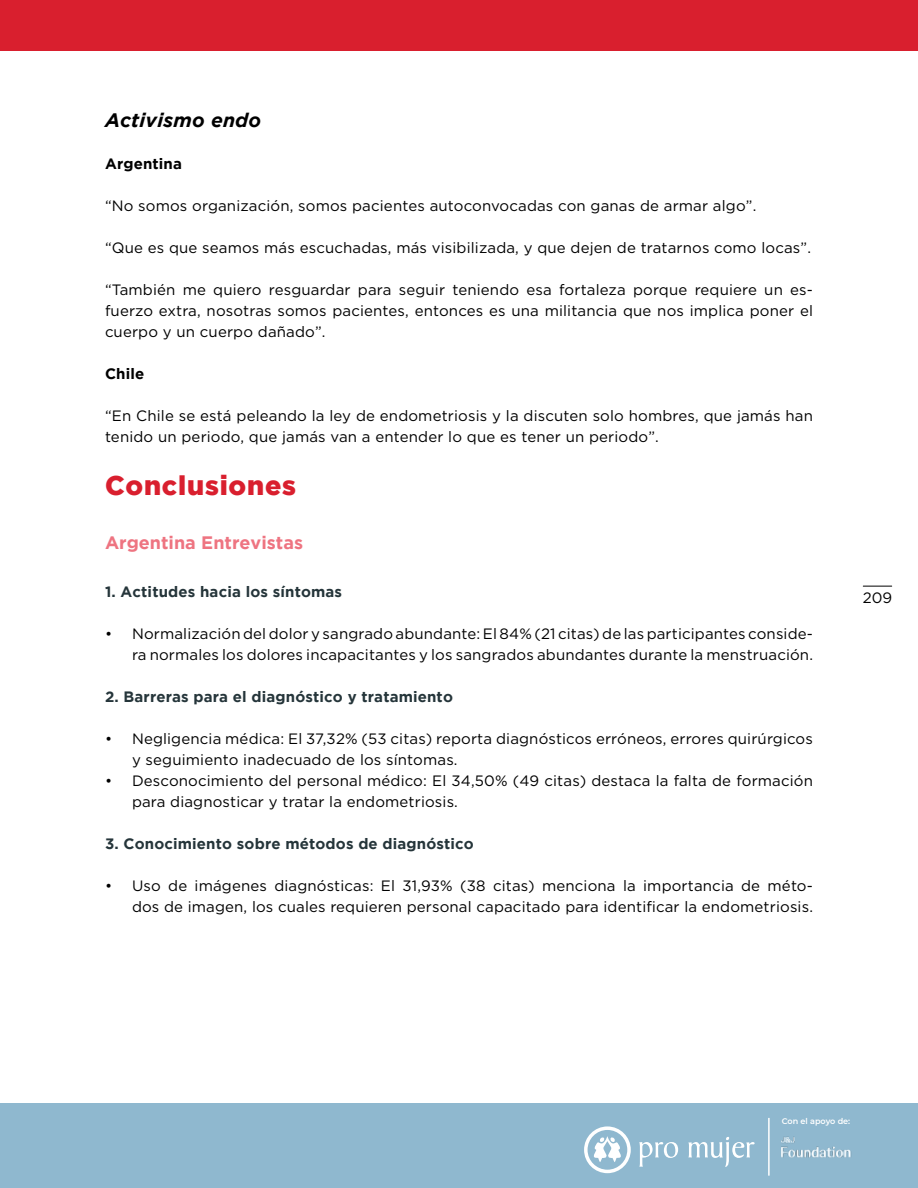
<style>
.page{position:relative;width:918px;height:1188px;background:#fff}
.page>*{position:absolute;margin:0;border:0;box-sizing:border-box;transform-origin:0 0}
.t1{font:900 27px "Gotham";letter-spacing:.03em;color:#d91f2e}
.t2{font:italic 700 19.5px "Gotham";letter-spacing:.01em;color:#000}
.t3{font:700 18px "Gotham";color:#ee7481}
.t4{font:15px/21px "Gotham";letter-spacing:.01em;color:#000}
.t5{font:700 15px "Gotham";letter-spacing:.01em;color:#25353a}
.t6{font:700 15px "Gotham";letter-spacing:.01em;color:#000}
.t7{font:600 8.1px "Montserrat";color:#fff}
</style>
<div class="page">
<div style="left:0;top:0;width:918px;height:51px;background:#d91f2e"></div>
<div style="left:0;top:1104px;width:918px;height:84px;background:#8fb8cf"></div>
<svg style="left:584px;top:1126px;width:47px;height:47px"></svg>
<svg style="left:639px;top:1142px;width:39px;height:25px"></svg>
<svg style="left:688px;top:1137px;width:67px;height:30px"></svg>
<hr style="left:768px;top:1118px;width:2px;height:58px;background:#fff">
<img style="left:782px;top:1136px;width:69px;height:21px">
<svg style="left:863px;top:586px;width:29px;height:1px"></svg>
<h2 class="t2" style="left:105px;top:109px;width:158px">Activismo endo</h2>
<p class="t6" style="left:105px;top:155px;width:78px">Argentina</p>
<p class="t4" style="left:105px;top:195px;width:651px">“No somos organización, somos pacientes autoconvocadas con ganas de armar algo”.</p>
<p class="t4" style="left:105px;top:237px;width:705px">“Que es que seamos más escuchadas, más visibilizada, y que dejen de tratarnos como locas”.</p>
<p class="t4" style="left:105px;top:279px;width:710px;text-align:justify">“También me quiero resguardar para seguir teniendo esa fortaleza porque requiere un es&shy;fuerzo extra, nosotras somos pacientes, entonces es una militancia que nos implica poner el cuerpo y un cuerpo dañado”.</p>
<p class="t6" style="left:105px;top:365px;width:41px">Chile</p>
<p class="t4" style="left:105px;top:405px;width:710px">“En Chile se está peleando la ley de endometriosis y la discuten solo hombres, que jamás han tenido un periodo, que jamás van a entender lo que es tener un periodo”.</p>
<h1 class="t1" style="left:105px;top:467px;width:193px">Conclusiones</h1>
<p class="t3" style="left:105px;top:532px;width:200px">Argentina Entrevistas</p>
<p class="t5" style="left:105px;top:583px;width:239px">1. Actitudes hacia los síntomas</p>
<p class="t4" style="left:105px;top:623px;width:709px;text-align:right">• Normalización del dolor y sangrado abundante: El 84% (21 citas) de las participantes conside&shy;ra normales los dolores incapacitantes y los sangrados abundantes durante la menstruación.</p>
<p class="t5" style="left:105px;top:688px;width:350px">2. Barreras para el diagnóstico y tratamiento</p>
<p class="t4" style="left:132px;top:728px;width:682px;text-indent:-27px">• Negligencia médica: El 37,32% (53 citas) reporta diagnósticos erróneos, errores quirúrgicos y seguimiento inadecuado de los síntomas.</p>
<p class="t4" style="left:132px;top:770px;width:683px;text-indent:-27px">• Desconocimiento del personal médico: El 34,50% (49 citas) destaca la falta de formación para diagnosticar y tratar la endometriosis.</p>
<p class="t5" style="left:105px;top:835px;width:370px">3. Conocimiento sobre métodos de diagnóstico</p>
<p class="t4" style="left:105px;top:875px;width:709px;text-align:right">• Uso de imágenes diagnósticas: El 31,93% (38 citas) menciona la importancia de méto&shy;dos de imagen, los cuales requieren personal capacitado para identificar la endometriosis.</p>
<p class="t4" style="left:863px;top:586px;width:31px">209</p>
<p class="t7" style="left:782px;top:1116px;width:70px">Con el apoyo de:</p>
</div>
